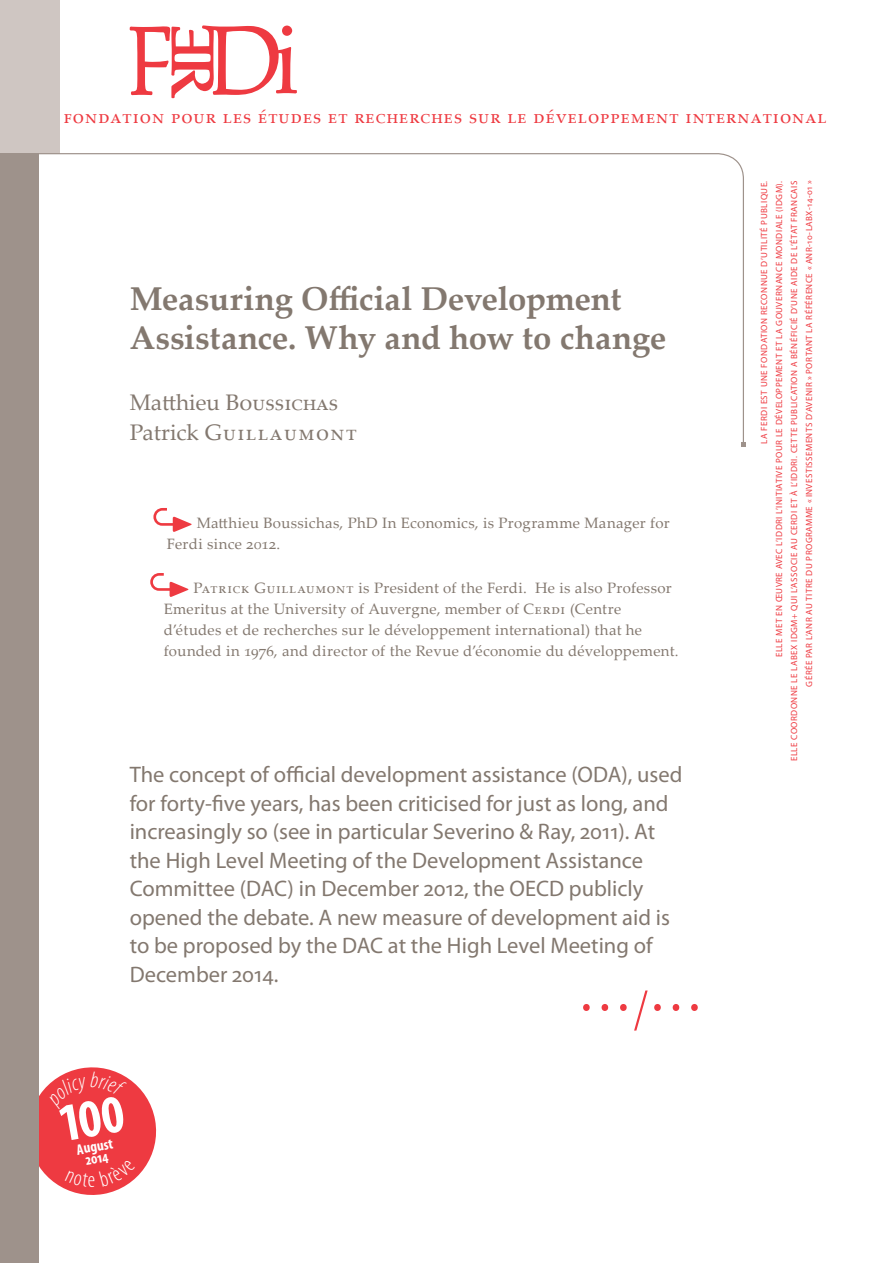
<style>
.page{position:relative;width:893px;height:1263px;background:#fff}
.page>*{position:absolute;margin:0;border:0;box-sizing:border-box;transform-origin:0 0}
.t1{font:55.5px "Myriad Pro";color:#ee3a41}
.Titre_f{font:700 33px/39px "Palatino Linotype";letter-spacing:-.005em;color:#83786f}
.t2{font:22.5px/28.5px "Myriad Pro";color:#83786f}
.Auteurs{font:22.5px "Palatino Linotype";color:#83786f}
.t3{font:19.5px "Palatino Linotype";letter-spacing:.05em;color:#ee3a41}
.Bio_auteurs{font:15px/21px "Palatino Linotype";letter-spacing:.02em;color:#83786f}
.t4{font:700 condensed 15px/12px "Myriad Pro";color:#fff;text-align:center}
.t5{font:9px/15px "Myriad Pro";letter-spacing:.05em;color:#ee3a41;text-align:right}
.s1{font-weight:300;font-stretch:condensed}
</style>
<div class="page">
<svg style="left:130px;top:25px;width:167px;height:73px"></svg>
<div style="left:0;top:0;width:60px;height:153px;background:#cfc6c2"></div>
<svg style="left:150px;top:573px;width:38px;height:24px"></svg>
<svg style="left:153px;top:508px;width:39px;height:24px"></svg>
<div style="left:0;top:153px;width:38px;height:1110px;background:#9e928b"></div>
<svg style="left:38px;top:153px;width:706px;height:293px"></svg>
<svg style="left:741px;top:442px;width:5px;height:5px"></svg>
<svg style="left:38px;top:1062px;width:119px;height:138px"></svg>
<p class="t3" style="left:64px;top:103px;width:764px">fondation pour les études et recherches sur le développement international</p>
<p class="Titre_f" style="left:130px;top:279px;width:538px">Measuring Official Development<br>Assistance. Why and how to change</p>
<p class="Auteurs" style="left:130px;top:386px;width:210px">Matthieu Boussichas</p>
<p class="Auteurs" style="left:130px;top:416px;width:228px">Patrick Guillaumont</p>
<p class="Bio_auteurs" style="left:167px;top:512px;width:504px;text-indent:30px">Matthieu Boussichas, PhD In Economics, is Programme Manager for<br>Ferdi since 2012.</p>
<p class="Bio_auteurs" style="left:164px;top:577px;width:516px;text-indent:30px">Patr ick Guillaumont is President of the Ferdi. He is also Professor Emeritus at the University of Auvergne, member of Cer di (Centre d’études et de recherches sur le développement international) that he founded in 1976, and director of the Revue d’économie du développement.</p>
<p class="t2" style="left:130px;top:760px;width:554px">The concept of official development assistance (ODA), used for forty-five years, has been criticised for just as long, and increasingly so (see in particular Severino &amp; Ray, 2011). At the High Level Meeting of the Development Assistance Committee (DAC) in December 2012, the OECD publicly opened the debate. A new measure of development aid is to be proposed by the DAC at the High Level Meeting of December 2014.</p>
<h1 class="t1" style="left:577px;top:957px;width:128px">…<span class="s1">/</span>…</h1>
<p class="t4" style="left:76px;top:1143px;width:38px;rotate:-10deg">August<br>2014</p>
<p class="t5" style="left:756px;top:761px;width:582px;rotate:-90deg">LA FERDI EST UNE FONDATION RECONNUE D’UTILITÉ PUBLIQUE.<br>ELLE MET EN ŒUVRE AVEC L’IDDRI L’INITIATIVE POUR LE DÉVELOPPEMENT ET LA GOUVERNANCE MONDIALE (IDGM).<br>ELLE COORDONNE LE LABEX IDGM+ QUI L’ASSOCIE AU CERDI ET À L’IDDRI. CETTE PUBLICATION A BÉNÉFICIÉ D’UNE AIDE DE L’ÉTAT FRANCAIS GÉRÉE PAR L’ANR AU TITRE DU PROGRAMME « INVESTISSEMENTS D’AVENIR » PORTANT LA RÉFÉRENCE « ANR-10-LABX-14-01 »</p>
</div>
